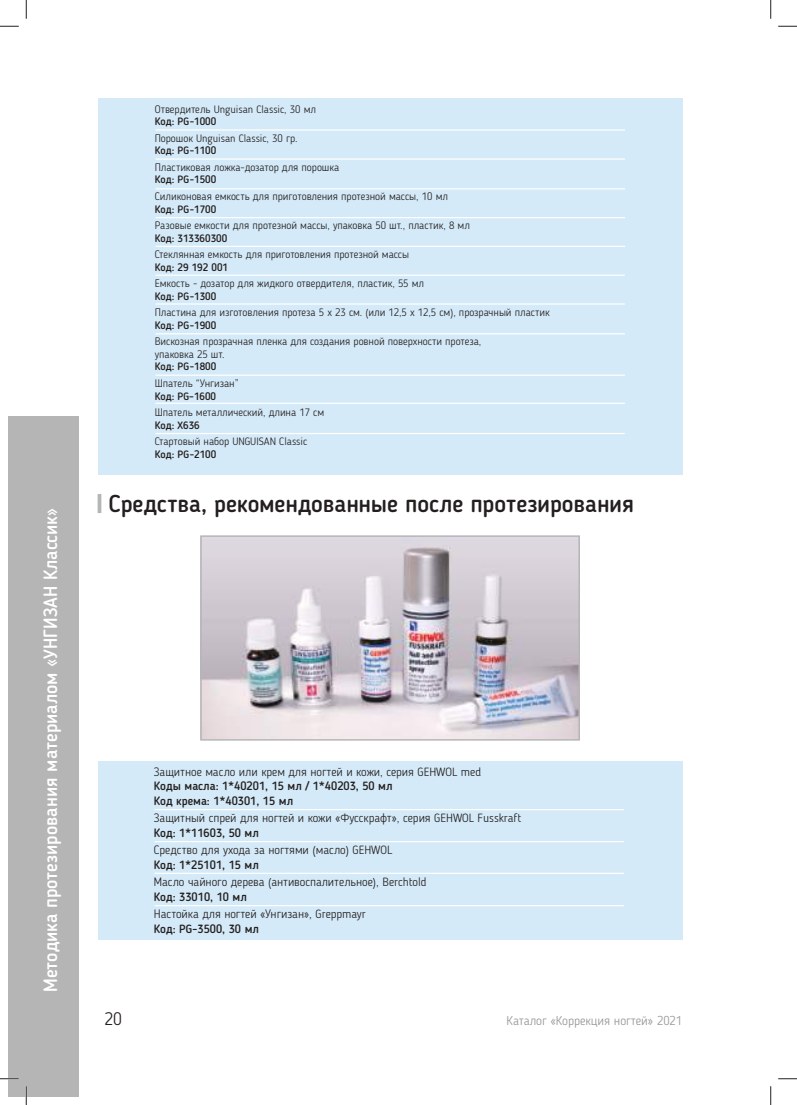
<style>
.page{position:relative;width:797px;height:1105px;background:#fff}
.page>*{position:absolute;margin:0;border:0;box-sizing:border-box;transform-origin:0 0}
.t1{font:500 23.75px "Blogger Sans";color:#241f1f}
.t2{font:500 18.75px "Blogger Sans";color:#fff}
.t3{font:300 17.5px "Blogger Sans";color:#241f1f}
.t4{font:300 12.5px "Blogger Sans";color:#969698}
.t5{font:300 11.88px "Blogger Sans";color:#241f1f}
.t6{font:500 11.88px/14.2px "Blogger Sans";color:#241f1f}
.t7{font:300 10.62px/12.8px "Blogger Sans";color:#241f1f}
.t8{font:500 10.62px "Blogger Sans";color:#241f1f}
</style>
<div class="page">
<div style="left:9px;top:416px;width:70px;height:680px;background:#b5b5b6"></div>
<hr style="left:98px;top:494px;width:3px;height:19px;background:#b5b5b6">
<div style="left:98px;top:98px;width:585px;height:376px;background:#d4eaf8"></div>
<hr style="left:156px;top:158px;width:469px;height:2px;background:#fff">
<hr style="left:156px;top:129px;width:469px;height:2px;background:#fff">
<hr style="left:156px;top:188px;width:469px;height:1px;background:#fff">
<hr style="left:156px;top:217px;width:469px;height:1px;background:#fff">
<hr style="left:156px;top:246px;width:469px;height:1px;background:#fff">
<hr style="left:155px;top:275px;width:469px;height:1px;background:#fff">
<hr style="left:156px;top:303px;width:469px;height:2px;background:#fff">
<hr style="left:156px;top:333px;width:469px;height:1px;background:#fff">
<hr style="left:155px;top:375px;width:470px;height:1px;background:#fff">
<hr style="left:155px;top:403px;width:470px;height:1px;background:#fff">
<hr style="left:155px;top:433px;width:469px;height:1px;background:#fff">
<div style="left:98px;top:761px;width:584px;height:179px;background:#d4eaf8"></div>
<img style="left:202px;top:537px;width:376px;height:202px">
<div style="left:200px;top:535px;width:380px;height:206px;border:1px solid #b5b5b6"></div>
<hr style="left:155px;top:809px;width:469px;height:1px;background:#fff">
<hr style="left:155px;top:841px;width:469px;height:1px;background:#fff">
<hr style="left:154px;top:873px;width:470px;height:1px;background:#fff">
<hr style="left:154px;top:905px;width:470px;height:1px;background:#fff">
<svg style="left:0;top:25px;width:19px;height:2px"></svg>
<svg style="left:778px;top:25px;width:19px;height:2px"></svg>
<svg style="left:0;top:1078px;width:19px;height:1px"></svg>
<svg style="left:778px;top:1078px;width:19px;height:1px"></svg>
<svg style="left:25px;top:0;width:2px;height:19px"></svg>
<svg style="left:25px;top:1086px;width:2px;height:19px"></svg>
<svg style="left:770px;top:0;width:1px;height:19px"></svg>
<svg style="left:770px;top:1086px;width:1px;height:19px"></svg>
<h2 class="t2" style="left:39px;top:992px;width:485px;rotate:-90deg">Методика протезирования материалом «УНГИЗАН Классик»</h2>
<p class="t7" style="left:155px;top:103px;width:163px">Отвердитель Unguisan Classic, 30 мл</p>
<p class="t8" style="left:155px;top:115px;width:63px">Код: PG-1000</p>
<p class="t7" style="left:155px;top:132px;width:144px">Порошок Unguisan Classic, 30 гр.</p>
<p class="t8" style="left:155px;top:144px;width:63px">Код: PG-1100</p>
<p class="t7" style="left:155px;top:161px;width:186px">Пластиковая ложка-дозатор для порошка</p>
<p class="t8" style="left:155px;top:173px;width:63px">Код: PG-1500</p>
<p class="t7" style="left:155px;top:190px;width:295px">Силиконовая емкость для приготовления протезной массы, 10 мл</p>
<p class="t8" style="left:155px;top:202px;width:63px">Код: PG-1700</p>
<p class="t7" style="left:155px;top:219px;width:316px">Разовые емкости для протезной массы, упаковка 50 шт., пластик, 8 мл</p>
<p class="t8" style="left:155px;top:231px;width:74px">Код: 313360300</p>
<p class="t7" style="left:155px;top:248px;width:256px">Стеклянная емкость для приготовления протезной массы</p>
<p class="t8" style="left:155px;top:261px;width:75px">Код: 29 192 001</p>
<p class="t7" style="left:155px;top:277px;width:271px">Емкость - дозатор для жидкого отвердителя, пластик, 55 мл</p>
<p class="t8" style="left:155px;top:290px;width:63px">Код: PG-1300</p>
<p class="t7" style="left:155px;top:306px;width:396px">Пластина для изготовления протеза 5 х 23 см. (или 12,5 х 12,5 см), прозрачный пластик</p>
<p class="t8" style="left:155px;top:319px;width:63px">Код: PG-1900</p>
<p class="t7" style="left:155px;top:335px;width:328px">Вискозная прозрачная пленка для создания ровной поверхности протеза, упаковка 25 шт.</p>
<p class="t8" style="left:155px;top:360px;width:63px">Код: PG-1800</p>
<p class="t7" style="left:155px;top:377px;width:85px">Шпатель “Унгизан”</p>
<p class="t8" style="left:155px;top:389px;width:63px">Код: PG–1600</p>
<p class="t7" style="left:155px;top:406px;width:171px">Шпатель металлический, длина 17 см</p>
<p class="t8" style="left:155px;top:418px;width:46px">Код: X636</p>
<p class="t7" style="left:155px;top:435px;width:154px">Стартовый набор UNGUISAN Classic</p>
<p class="t8" style="left:155px;top:447px;width:63px">Код: PG-2100</p>
<h1 class="t1" style="left:109px;top:490px;width:526px">Средства, рекомендованные после протезирования</h1>
<p class="t5" style="left:154px;top:765px;width:329px">Защитное масло или крем для ногтей и кожи, серия GEHWOL med</p>
<p class="t6" style="left:154px;top:779px;width:240px">Коды масла: 1*40201, 15 мл / 1*40203, 50 мл<br>Код крема: 1*40301, 15 мл</p>
<p class="t5" style="left:154px;top:811px;width:369px">Защитный спрей для ногтей и кожи «Фусскрафт», серия GEHWOL Fusskraft</p>
<p class="t6" style="left:154px;top:825px;width:107px">Код: 1*11603, 50 мл</p>
<p class="t5" style="left:154px;top:843px;width:240px">Средство для ухода за ногтями (масло) GEHWOL</p>
<p class="t6" style="left:154px;top:857px;width:107px">Код: 1*25101, 15 мл</p>
<p class="t5" style="left:154px;top:875px;width:274px">Масло чайного дерева (антивоспалительное), Berchtold</p>
<p class="t6" style="left:154px;top:889px;width:95px">Код: 33010, 10 мл</p>
<p class="t5" style="left:154px;top:907px;width:213px">Настойка для ногтей «Унгизан», Greppmayr</p>
<p class="t6" style="left:154px;top:922px;width:107px">Код: PG-3500, 30 мл</p>
<h3 class="t3" style="left:104px;top:1009px;width:19px">20</h3>
<p class="t4" style="left:506px;top:1013px;width:177px">Каталог «Коррекция ногтей» 2021</p>
</div>
